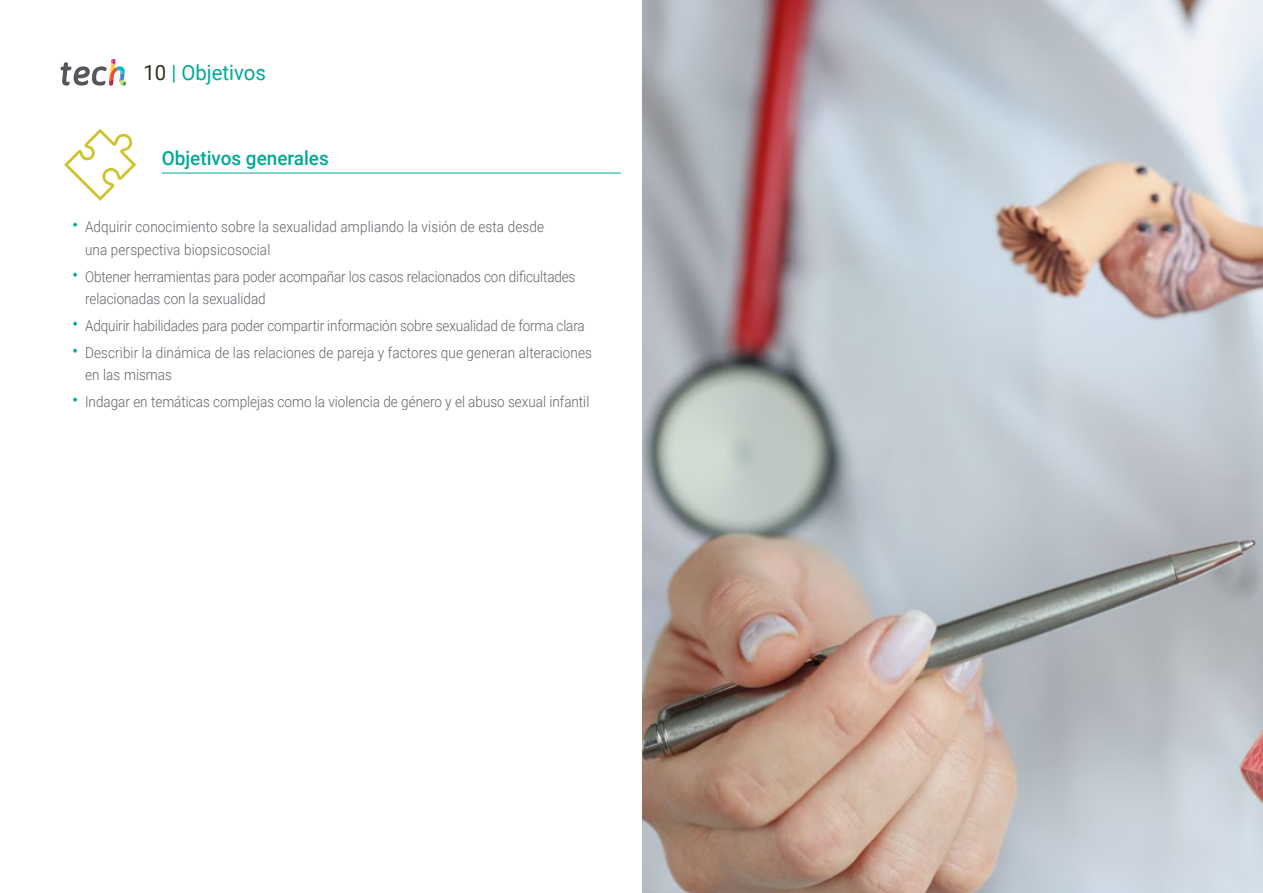
<style>
.page{position:relative;width:1263px;height:893px;background:#fff}
.page>*{position:absolute;margin:0;border:0;box-sizing:border-box;transform-origin:0 0}
.t1{font:21px "Roboto";color:#00a996}
.t2{font:500 19.5px "Roboto";color:#00a996}
.t3{font:300 15px/22.5px "Roboto";color:#61646a;scale:.9 1}
.s1{color:#312e20}
</style>
<div class="page">
<img style="left:642px;top:0;width:621px;height:893px">
<hr style="left:162px;top:173px;width:459px;height:1px;background:#00a996">
<svg style="left:64px;top:129px;width:72px;height:72px"></svg>
<svg style="left:61px;top:59px;width:65px;height:27px"></svg>
<h1 class="t1" style="left:144px;top:57px;width:124px"><span class="s1">10</span> | Objetivos</h1>
<h2 class="t2" style="left:162px;top:144px;width:169px">Objetivos generales</h2>
<p class="t3" style="left:85px;top:215px;width:511px">Adquirir conocimiento sobre la sexualidad ampliando la visión de esta desde una perspectiva biopsicosocial</p>
<p class="t3" style="left:85px;top:264px;width:546px">Obtener herramientas para poder acompañar los casos relacionados con dificultades relacionadas con la sexualidad</p>
<p class="t3" style="left:85px;top:312px;width:565px;line-height:26.7px">Adquirir habilidades para poder compartir información sobre sexualidad de forma clara<br>Describir la dinámica de las relaciones de pareja y factores que generan alteraciones</p>
<p class="t3" style="left:85px;top:361px;width:562px;line-height:26.7px">en las mismas<br>Indagar en temáticas complejas como la violencia de género y el abuso sexual infantil</p>
</div>
